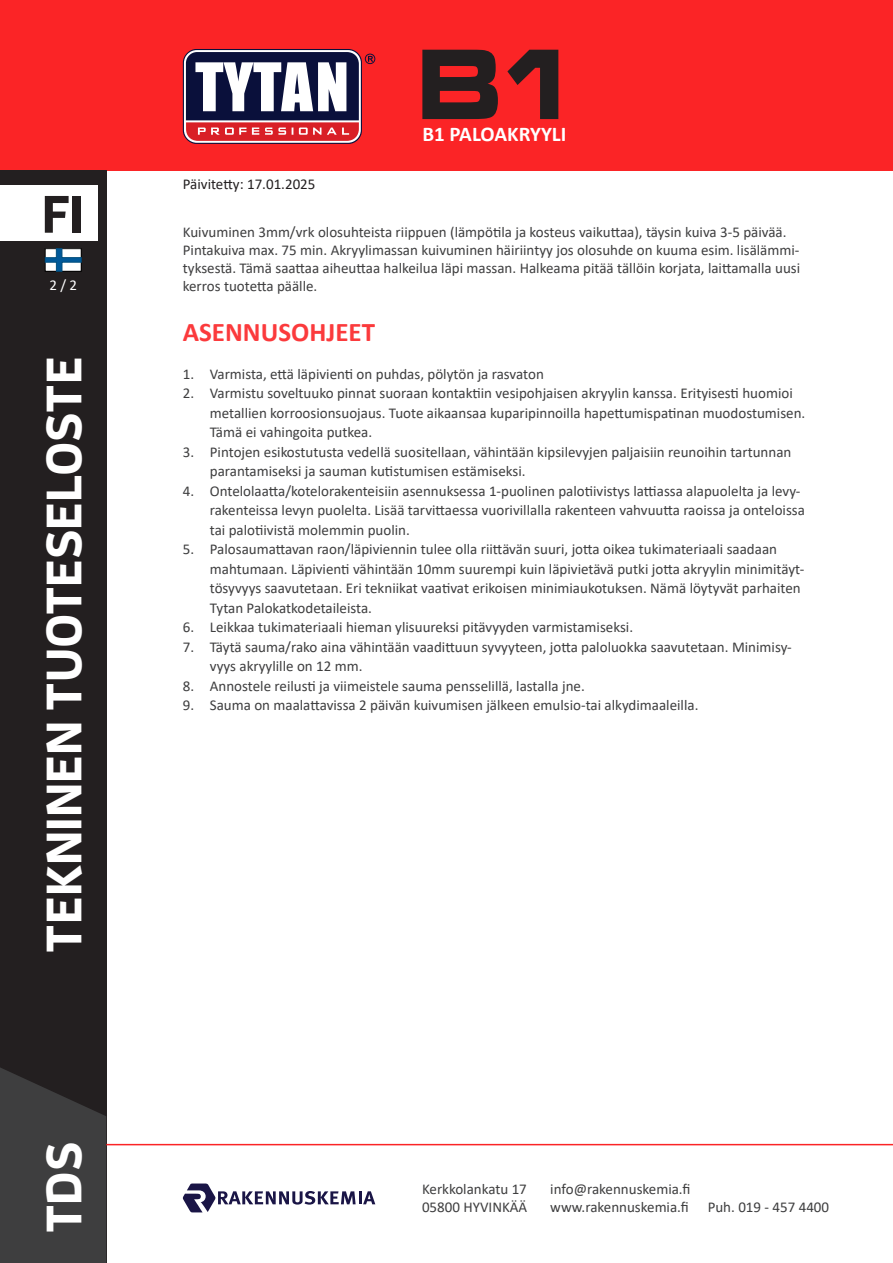
<style>
.page{position:relative;width:893px;height:1263px;background:#fff}
.page>*{position:absolute;margin:0;border:0;box-sizing:border-box;transform-origin:0 0}
.t1{font:700 52.5px "Enzo OT";color:#231f20}
.t2{font:700 49.5px "Enzo OT";color:#fff}
.technical_data_paragraph{font:700 27px "Calibri";color:#fb3a3c}
.t3{font:700 21px "Calibri";color:#fff}
.technical_data_paragraph-2{font:15px/19.5px "Calibri";color:#3e3e3f}
.t4{font:15px "Calibri";color:#231f20}
.t5{font:15px "Calibri";color:#fff}
</style>
<div class="page">
<div style="left:0;top:0;width:893px;height:170px;background:#fb2426"></div>
<div style="left:0;top:170px;width:106px;height:1093px;background:#231f20"></div>
<svg style="left:0;top:1067px;width:106px;height:196px;background:#3a3a3b"></svg>
<hr style="left:106px;top:1144px;width:787px;height:1px;background:#fb2426">
<div style="left:0;top:186px;width:98px;height:55px;background:#fff"></div>
<svg style="left:183px;top:49px;width:179px;height:95px"></svg>
<div style="left:184px;top:50px;width:177px;height:93px;background:#fff;border-radius:13px"></div>
<svg style="left:365px;top:54px;width:10px;height:10px"></svg>
<svg style="left:186px;top:52px;width:173px;height:89px"></svg>
<svg style="left:45px;top:248px;width:36px;height:23px"></svg>
<svg style="left:422px;top:50px;width:76px;height:69px"></svg>
<svg style="left:507px;top:50px;width:51px;height:69px"></svg>
<svg style="left:182px;top:1183px;width:193px;height:29px"></svg>
<h1 class="t1" style="left:42px;top:181px;width:44px">FI</h1>
<p class="t5" style="left:49px;top:275px;width:29px">2 / 2</p>
<h2 class="t2" style="left:33px;top:952px;width:597px;rotate:-90deg">TEKNINEN TUOTESELOSTE</h2>
<h2 class="t2" style="left:33px;top:1233px;width:93px;rotate:-90deg">TDS</h2>
<p class="t3" style="left:422px;top:119px;width:146px">B1 PALOAKRYYLI</p>
<p class="t4" style="left:183px;top:173px;width:134px">Päivitetty: 17.01.2025</p>
<p class="technical_data_paragraph-2" style="left:183px;top:222px;width:619px;line-height:18px">Kuivuminen 3mm/vrk olosuhteista riippuen (lämpötila ja kosteus vaikuttaa), täysin kuiva 3-5 päivää.<br>Pintakuiva max. 75 min. Akryylimassan kuivuminen häiriintyy jos olosuhde on kuuma esim. lisälämmi&shy;tyksestä. Tämä saattaa aiheuttaa halkeilua läpi massan. Halkeama pitää tällöin korjata, laittamalla uusi kerros tuotetta päälle.</p>
<p class="technical_data_paragraph" style="left:183px;top:313px;width:194px">ASENNUSOHJEET</p>
<p class="technical_data_paragraph-2" style="left:183px;top:363px;width:363px">1. Varmista, että läpivienti on puhdas, pölytön ja rasvaton</p>
<p class="technical_data_paragraph-2" style="left:210px;top:383px;width:597px;text-indent:-27px">2. Varmistu soveltuuko pinnat suoraan kontaktiin vesipohjaisen akryylin kanssa. Erityisesti huomioi metallien korroosionsuojaus. Tuote aikaansaa kuparipinnoilla hapettumispatinan muodostumisen.<br>Tämä ei vahingoita putkea.</p>
<p class="technical_data_paragraph-2" style="left:210px;top:441px;width:583px;text-indent:-27px">3. Pintojen esikostutusta vedellä suositellaan, vähintään kipsilevyjen paljaisiin reunoihin tartunnan parantamiseksi ja sauman kutistumisen estämiseksi.</p>
<p class="technical_data_paragraph-2" style="left:210px;top:480px;width:597px;text-indent:-27px">4. Ontelolaatta/kotelorakenteisiin asennuksessa 1-puolinen palotiivistys lattiassa alapuolelta ja levy&shy;rakenteissa levyn puolelta. Lisää tarvittaessa vuorivillalla rakenteen vahvuutta raoissa ja onteloissa tai palotiivistä molemmin puolin.</p>
<p class="technical_data_paragraph-2" style="left:210px;top:539px;width:596px;text-indent:-27px">5. Palosaumattavan raon/läpiviennin tulee olla riittävän suuri, jotta oikea tukimateriaali saadaan mahtumaan. Läpivienti vähintään 10mm suurempi kuin läpivietävä putki jotta akryylin minimitäyt&shy;tösyvyys saavutetaan. Eri tekniikat vaativat erikoisen minimiaukotuksen. Nämä löytyvät parhaiten Tytan Palokatkodetaileista.</p>
<p class="technical_data_paragraph-2" style="left:183px;top:617px;width:452px">6. Leikkaa tukimateriaali hieman ylisuureksi pitävyyden varmistamiseksi.</p>
<p class="technical_data_paragraph-2" style="left:210px;top:636px;width:583px;text-indent:-27px">7. Täytä sauma/rako aina vähintään vaadittuun syvyyteen, jotta paloluokka saavutetaan. Minimisy&shy;vyys akryylille on 12 mm.</p>
<p class="technical_data_paragraph-2" style="left:183px;top:675px;width:403px">8. Annostele reilusti ja viimeistele sauma pensselillä, lastalla jne.</p>
<p class="technical_data_paragraph-2" style="left:183px;top:695px;width:517px">9. Sauma on maalattavissa 2 päivän kuivumisen jälkeen emulsio-tai alkydimaaleilla.</p>
<p class="technical_data_paragraph-2" style="left:422px;top:1180px;width:107px;line-height:18px">Kerkkolankatu 17<br>05800 HYVINKÄÄ</p>
<p class="technical_data_paragraph-2" style="left:550px;top:1180px;width:142px;line-height:18px">info@rakennuskemia.fi www.rakennuskemia.fi</p>
<p class="technical_data_paragraph-2" style="left:708px;top:1197px;width:123px">Puh. 019 - 457 4400</p>
</div>
